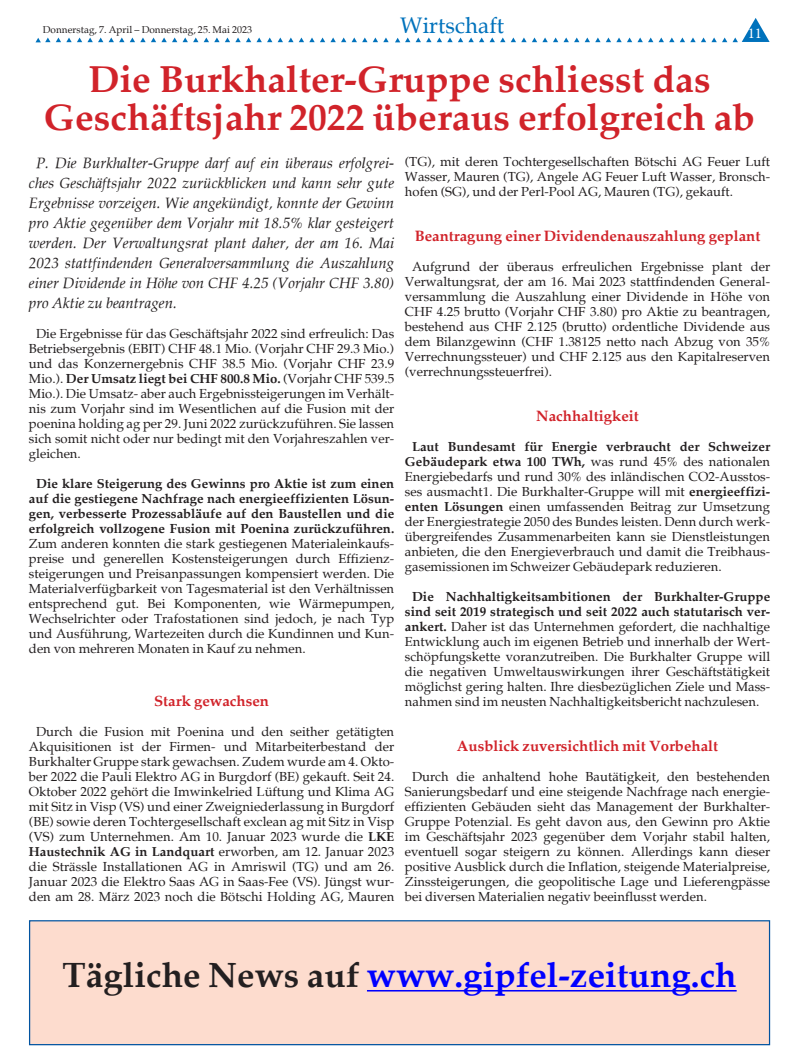
<style>
.page{position:relative;width:798px;height:1063px;background:#fff}
.page>*{position:absolute;margin:0;border:0;box-sizing:border-box;transform-origin:0 0}
.Lauftext{font:700 37.5px/37.5px "Palatia";color:#d1232a;text-align:center}
.t1{font:700 35px "Palatia";color:#00f}
.Seitenrubrik{font:22.5px "Palatia";color:#0072bc}
.Lauftext-2{font:italic 15px/20px "Palatia";color:#231f20;text-align:justify}
.Lauftext-3{font:700 15px "Palatia";color:#d1232a}
.t2{font:15px "Minion Pro";color:#fff}
.Lauftext-4{font:13.12px/15px "Palatia";color:#231f20;text-align:justify}
.t3{font:10px "Palatia";color:#231f20}
.s1{font-weight:700}
.s2{color:#231f20}
</style>
<div class="page">
<svg style="left:669px;top:38px;width:15px;height:4px"></svg>
<svg style="left:595px;top:38px;width:68px;height:4px"></svg>
<svg style="left:574px;top:38px;width:15px;height:4px"></svg>
<svg style="left:500px;top:38px;width:68px;height:4px"></svg>
<svg style="left:479px;top:38px;width:15px;height:4px"></svg>
<svg style="left:690px;top:18px;width:79px;height:24px"></svg>
<svg style="left:395px;top:38px;width:78px;height:4px"></svg>
<svg style="left:320px;top:38px;width:68px;height:4px"></svg>
<svg style="left:225px;top:38px;width:89px;height:4px"></svg>
<svg style="left:130px;top:38px;width:89px;height:4px"></svg>
<svg style="left:35px;top:38px;width:89px;height:4px"></svg>
<div style="left:30px;top:921px;width:739px;height:124px;background:#fddcce"></div>
<hr style="left:367px;top:990px;width:369px;height:2px;background:#00f">
<div style="left:29px;top:920px;width:740px;height:125px;border:1px solid #0153a0"></div>
<p class="t3" style="left:43px;top:23px;width:211px">Donnerstag, 7. April – Donnerstag, 25. Mai 2023</p>
<p class="Seitenrubrik" style="left:400px;top:12px;width:105px">Wirtschaft</p>
<p class="t2" style="left:747px;top:23px;width:16px">11</p>
<p class="Lauftext" style="left:44px;top:61px;width:712px">Die Burkhalter-Gruppe schliesst das<br>Geschäftsjahr 2022 überaus erfolgreich ab</p>
<p class="Lauftext-2" style="left:29px;top:153px;width:366px;text-indent:7px">P. Die Burkhalter-Gruppe darf auf ein überaus erfolgrei&shy;ches Geschäftsjahr 2022 zurückblicken und kann sehr gute Ergebnisse vorzeigen. Wie angekündigt, konnte der Gewinn pro Aktie gegenüber dem Vorjahr mit 18.5% klar gesteigert werden. Der Verwaltungsrat plant daher, der am 16. Mai 2023 stattfindenden Generalversammlung die Auszahlung einer Dividende in Höhe von CHF 4.25 (Vorjahr CHF 3.80) pro Aktie zu beantragen.</p>
<p class="Lauftext-4" style="left:29px;top:326px;width:366px;text-indent:7px">Die Ergebnisse für das Geschäftsjahr 2022 sind erfreulich: Das Betriebsergebnis (EBIT) CHF 48.1 Mio. (Vorjahr CHF 29.3 Mio.) und das Konzernergebnis CHF 38.5 Mio. (Vorjahr CHF 23.9<br>Mio.). <span class="s1">Der Umsatz liegt bei CHF 800.8 Mio.</span> (Vorjahr CHF 539.5<br>Mio.). Die Umsatz- aber auch Ergebnissteigerungen im Verhält&shy;nis zum Vorjahr sind im Wesentlichen auf die Fusion mit der poenina holding ag per 29. Juni 2022 zurückzuführen. Sie lassen sich somit nicht oder nur bedingt mit den Vorjahreszahlen ver&shy;gleichen.</p>
<p class="Lauftext-4" style="left:29px;top:476px;width:366px;text-indent:7px"><span class="s1">Die klare Steigerung des Gewinns pro Aktie ist zum einen auf die gestiegene Nachfrage nach energieeffizienten Lösun&shy;gen, verbesserte Prozessabläufe auf den Baustellen und die erfolgreich vollzogene Fusion mit Poenina zurückzuführen.<br></span>Zum anderen konnten die stark gestiegenen Materialeinkaufs&shy;preise und generellen Kostensteigerungen durch Effizienz&shy;steigerungen und Preisanpassungen kompensiert werden. Die Materialverfügbarkeit von Tagesmaterial ist den Verhältnissen entsprechend gut. Bei Komponenten, wie Wärmepumpen, Wechselrichter oder Trafostationen sind jedoch, je nach Typ und Ausführung, Wartezeiten durch die Kundinnen und Kun&shy;den von mehreren Monaten in Kauf zu nehmen.</p>
<p class="Lauftext-4" style="left:405px;top:154px;width:366px">(TG), mit deren Tochtergesellschaften Bötschi AG Feuer Luft Wasser, Mauren (TG), Angele AG Feuer Luft Wasser, Bronsch&shy;hofen (SG), und der Perl-Pool AG, Mauren (TG), gekauft.</p>
<p class="Lauftext-3" style="left:414px;top:227px;width:347px">Beantragung einer Dividendenauszahlung geplant</p>
<p class="Lauftext-4" style="left:405px;top:259px;width:366px;text-indent:7px">Aufgrund der überaus erfreulichen Ergebnisse plant der Verwaltungsrat, der am 16. Mai 2023 stattfindenden General&shy;versammlung die Auszahlung einer Dividende in Höhe von CHF 4.25 brutto (Vorjahr CHF 3.80) pro Aktie zu beantragen, bestehend aus CHF 2.125 (brutto) ordentliche Dividende aus dem Bilanzgewinn (CHF 1.38125 netto nach Abzug von 35% Verrechnungssteuer) und CHF 2.125 aus den Kapitalreserven (verrechnungssteuerfrei).</p>
<p class="Lauftext-3" style="left:536px;top:407px;width:104px">Nachhaltigkeit</p>
<p class="Lauftext-4" style="left:405px;top:439px;width:366px;text-indent:7px"><span class="s1">Laut Bundesamt für Energie verbraucht der Schweizer Gebäudepark etwa 100 TWh,</span> was rund 45% des nationalen Energiebedarfs und rund 30% des inländischen CO2-Ausstos&shy;ses ausmacht1. Die Burkhalter-Gruppe will mit <span class="s1">energieeffizi&shy;enten Lösungen</span> einen umfassenden Beitrag zur Umsetzung der Energiestrategie 2050 des Bundes leisten. Denn durch werk&shy;übergreifendes Zusammenarbeiten kann sie Dienstleistungen anbieten, die den Energieverbrauch und damit die Treibhaus&shy;gasemissionen im Schweizer Gebäudepark reduzieren.</p>
<p class="Lauftext-4" style="left:405px;top:589px;width:366px;text-indent:7px"><span class="s1">Die Nachhaltigkeitsambitionen der Burkhalter-Gruppe sind seit 2019 strategisch und seit 2022 auch statutarisch ver&shy;ankert.</span> Daher ist das Unternehmen gefordert, die nachhaltige Entwicklung auch im eigenen Betrieb und innerhalb der Wert&shy;schöpfungskette voranzutreiben. Die Burkhalter Gruppe will die negativen Umweltauswirkungen ihrer Geschäftstätigkeit möglichst gering halten. Ihre diesbezüglichen Ziele und Mass&shy;nahmen sind im neusten Nachhaltigkeitsbericht nachzulesen.</p>
<p class="Lauftext-3" style="left:456px;top:737px;width:263px">Ausblick zuversichtlich mit Vorbehalt</p>
<p class="Lauftext-4" style="left:405px;top:769px;width:366px;text-indent:7px">Durch die anhaltend hohe Bautätigkeit, den bestehenden Sanierungsbedarf und eine steigende Nachfrage nach energie&shy;effizienten Gebäuden sieht das Management der Burkhalter-Gruppe Potenzial. Es geht davon aus, den Gewinn pro Aktie im Geschäftsjahr 2023 gegenüber dem Vorjahr stabil halten, eventuell sogar steigern zu können. Allerdings kann dieser positive Ausblick durch die Inflation, steigende Materialpreise, Zinssteigerungen, die geopolitische Lage und Lieferengpässe bei diversen Materialien negativ beeinflusst werden.</p>
<p class="Lauftext-3" style="left:154px;top:691px;width:116px">Stark gewachsen</p>
<p class="Lauftext-4" style="left:29px;top:724px;width:367px;text-align:center">Durch die Fusion mit Poenina und den seither getätigten Akquisitionen ist der Firmen- und Mitarbeiterbestand der Burkhalter Gruppe stark gewachsen. Zudem wurde am 4. Okto&shy;ber 2022 die Pauli Elektro AG in Burgdorf (BE) gekauft. Seit 24.<br>Oktober 2022 gehört die Imwinkelried Lüftung und Klima AG mit Sitz in Visp (VS) und einer Zweigniederlassung in Burgdorf (BE) sowie deren Tochtergesellschaft exclean ag mit Sitz in Visp (VS) zum Unternehmen. Am 10. Januar 2023 wurde die <span class="s1">LKE Haustechnik AG in Landquart</span> erworben, am 12. Januar 2023 die Strässle Installationen AG in Amriswil (TG) und am 26.<br>Januar 2023 die Elektro Saas AG in Saas-Fee (VS). Jüngst wur&shy;den am 28. März 2023 noch die Bötschi Holding AG, Mauren</p>
<p class="t1" style="left:62px;top:954px;width:675px"><span class="s2">Tägliche News auf</span> www.gipfel-zeitung.ch</p>
</div>
